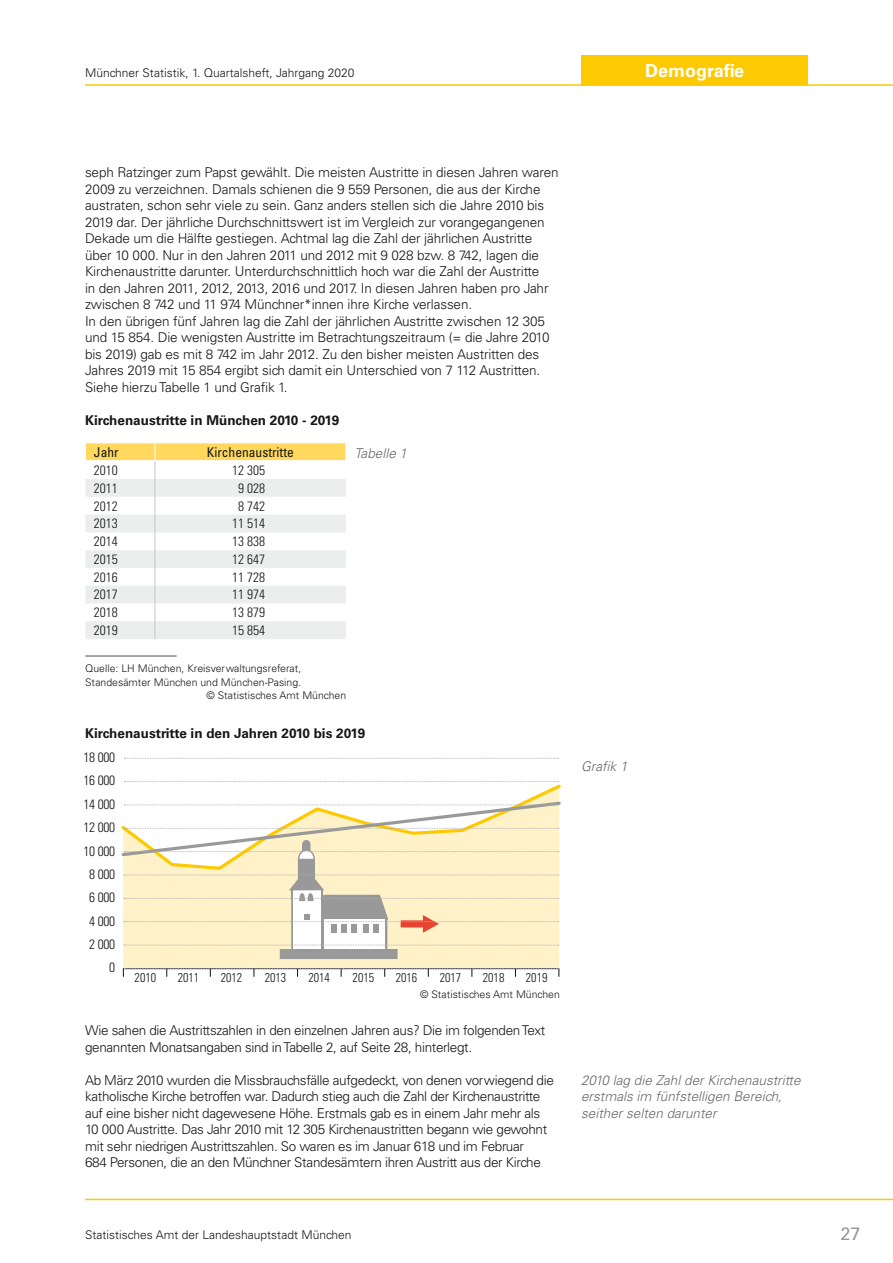
<style>
.page{position:relative;width:893px;height:1263px;background:#fff}
.page>*{position:absolute;margin:0;border:0;box-sizing:border-box;transform-origin:0 0}
.t1{font:700 18px "Univers LT Std";color:#fff}
.t2{font:18px "Univers LT Std";color:#999}
.fl{font:300 13.5px/16.5px "Univers LT Std";letter-spacing:-.01em;color:#151616}
.Linien_Tabellen{font:300 condensed 13.5px "Univers LT Std";color:#151616}
.fl_Marginalien{font:italic 300 13.5px/16.5px "Univers LT Std";color:#686868}
.fl_bold{font:700 13.5px "Univers LT Std";color:#151616}
.t3{font:condensed 13.5px "Univers LT Std";color:#151616}
.Grafiken_fl{font:300 condensed 12.75px "Univers LT Std";color:#151616;scale:.95 1}
.t4{font:300 12px "Univers LT Std";color:#151616}
.Fußnote{font:300 10.5px/13.5px "Univers LT Std";color:#151616}
</style>
<div class="page">
<hr style="left:85px;top:1199px;width:808px;height:1px;background:#fdc900">
<hr style="left:85px;top:84px;width:808px;height:2px;background:#fdc900">
<div style="left:581px;top:55px;width:227px;height:30px;background:#fdc900"></div>
<div style="left:123px;top:959px;width:436px;height:9px;background:#fff1c8"></div>
<hr style="left:85px;top:656px;width:92px;height:1px;background:#4e4e4d">
<svg style="left:85px;top:443px;width:261px;height:196px"></svg>
<svg style="left:124px;top:758px;width:435px;height:1px"></svg>
<svg style="left:121px;top:781px;width:440px;height:178px"></svg>
<svg style="left:123px;top:968px;width:436px;height:9px"></svg>
<p class="t4" style="left:85px;top:65px;width:271px">Münchner Statistik, 1. Quartalsheft, Jahrgang 2020</p>
<h1 class="t1" style="left:645px;top:60px;width:100px">Demografie</h1>
<p class="fl" style="left:85px;top:164px;width:475px">seph Ratzinger zum Papst gewählt. Die meisten Austritte in diesen Jahren waren 2009 zu verzeichnen. Damals schienen die 9 559 Personen, die aus der Kirche austraten, schon sehr viele zu sein. Ganz anders stellen sich die Jahre 2010 bis 2019 dar. Der jährliche Durchschnittswert ist im Vergleich zur vorangegangenen Dekade um die Hälfte gestiegen. Achtmal lag die Zahl der jährlichen Austritte über 10 000. Nur in den Jahren 2011 und 2012 mit 9 028 bzw. 8 742, lagen die Kirchenaustritte darunter. Unterdurchschnittlich hoch war die Zahl der Austritte<br>in den Jahren 2011, 2012, 2013, 2016 und 2017. In diesen Jahren haben pro Jahr zwischen 8 742 und 11 974 Münchner*innen ihre Kirche verlassen.<br>In den übrigen fünf Jahren lag die Zahl der jährlichen Austritte zwischen 12 305 und 15 854. Die wenigsten Austritte im Betrachtungszeitraum (= die Jahre 2010 bis 2019) gab es mit 8 742 im Jahr 2012. Zu den bisher meisten Austritten des Jahres 2019 mit 15 854 ergibt sich damit ein Unterschied von 7 112 Austritten.<br>Siehe hierzu Tabelle 1 und Grafik 1.</p>
<p class="fl_bold" style="left:85px;top:412px;width:256px">Kirchenaustritte in München 2010 - 2019</p>
<p class="t3" style="left:94px;top:443px;width:26px">Jahr</p>
<p class="t3" style="left:207px;top:443px;width:88px">Kirchenaustritte</p>
<p class="Linien_Tabellen" style="left:94px;top:462px;width:25px">2010</p>
<p class="Linien_Tabellen" style="left:232px;top:462px;width:34px">12 305</p>
<p class="Linien_Tabellen" style="left:94px;top:480px;width:25px">2011</p>
<p class="Linien_Tabellen" style="left:238px;top:480px;width:28px">9 028</p>
<p class="Linien_Tabellen" style="left:94px;top:498px;width:25px">2012</p>
<p class="Linien_Tabellen" style="left:238px;top:498px;width:28px">8 742</p>
<p class="Linien_Tabellen" style="left:94px;top:515px;width:25px">2013</p>
<p class="Linien_Tabellen" style="left:232px;top:515px;width:34px">11 514</p>
<p class="Linien_Tabellen" style="left:94px;top:533px;width:25px">2014</p>
<p class="Linien_Tabellen" style="left:232px;top:533px;width:34px">13 838</p>
<p class="Linien_Tabellen" style="left:94px;top:551px;width:25px">2015</p>
<p class="Linien_Tabellen" style="left:232px;top:551px;width:34px">12 647</p>
<p class="Linien_Tabellen" style="left:94px;top:569px;width:25px">2016</p>
<p class="Linien_Tabellen" style="left:232px;top:569px;width:34px">11 728</p>
<p class="Linien_Tabellen" style="left:94px;top:587px;width:25px">2017</p>
<p class="Linien_Tabellen" style="left:232px;top:587px;width:34px">11 974</p>
<p class="Linien_Tabellen" style="left:94px;top:604px;width:25px">2018</p>
<p class="Linien_Tabellen" style="left:232px;top:604px;width:34px">13 879</p>
<p class="Linien_Tabellen" style="left:94px;top:622px;width:25px">2019</p>
<p class="Linien_Tabellen" style="left:232px;top:622px;width:34px">15 854</p>
<p class="fl_Marginalien" style="left:354px;top:445px;width:54px">Tabelle 1</p>
<p class="Fußnote" style="left:85px;top:662px;width:218px">Quelle: LH München, Kreisverwaltungsreferat,<br>Standesämter München und München-Pasing.</p>
<p class="Fußnote" style="left:206px;top:689px;width:141px">© Statistisches Amt München</p>
<p class="fl_bold" style="left:85px;top:725px;width:282px">Kirchenaustritte in den Jahren 2010 bis 2019</p>
<p class="Linien_Tabellen" style="left:83px;top:749px;width:33px">18 000</p>
<p class="Linien_Tabellen" style="left:83px;top:772px;width:33px">16 000</p>
<p class="Linien_Tabellen" style="left:83px;top:796px;width:33px">14 000</p>
<p class="Linien_Tabellen" style="left:83px;top:819px;width:33px">12 000</p>
<p class="Linien_Tabellen" style="left:83px;top:843px;width:33px">10 000</p>
<p class="Linien_Tabellen" style="left:89px;top:866px;width:27px">8 000</p>
<p class="Linien_Tabellen" style="left:89px;top:889px;width:27px">6 000</p>
<p class="Linien_Tabellen" style="left:89px;top:913px;width:27px">4 000</p>
<p class="Linien_Tabellen" style="left:89px;top:936px;width:27px">2 000</p>
<p class="Linien_Tabellen" style="left:109px;top:959px;width:7px">0</p>
<p class="Grafiken_fl" style="left:135px;top:970px;width:24px">2010</p>
<p class="Grafiken_fl" style="left:178px;top:970px;width:24px">2011</p>
<p class="Grafiken_fl" style="left:221px;top:970px;width:24px">2012</p>
<p class="Grafiken_fl" style="left:265px;top:970px;width:24px">2013</p>
<p class="Grafiken_fl" style="left:308px;top:970px;width:24px">2014</p>
<p class="Grafiken_fl" style="left:353px;top:970px;width:24px">2015</p>
<p class="Grafiken_fl" style="left:396px;top:970px;width:24px">2016</p>
<p class="Grafiken_fl" style="left:440px;top:970px;width:24px">2017</p>
<p class="Grafiken_fl" style="left:483px;top:970px;width:24px">2018</p>
<p class="Grafiken_fl" style="left:526px;top:970px;width:24px">2019</p>
<p class="Fußnote" style="left:420px;top:987px;width:141px">© Statistisches Amt München</p>
<p class="fl" style="left:85px;top:1022px;width:462px">Wie sahen die Austrittszahlen in den einzelnen Jahren aus? Die im folgenden Text genannten Monatsangaben sind in Tabelle 2, auf Seite 28, hinterlegt.</p>
<p class="fl" style="left:85px;top:1072px;width:470px">Ab März 2010 wurden die Missbrauchsfälle aufgedeckt, von denen vorwiegend die katholische Kirche betroffen war. Dadurch stieg auch die Zahl der Kirchenaustritte auf eine bisher nicht dagewesene Höhe. Erstmals gab es in einem Jahr mehr als 10 000 Austritte. Das Jahr 2010 mit 12 305 Kirchenaustritten begann wie gewohnt mit sehr niedrigen Austrittszahlen. So waren es im Januar 618 und im Februar<br>684 Personen, die an den Münchner Standesämtern ihren Austritt aus der Kirche</p>
<p class="fl_Marginalien" style="left:581px;top:758px;width:48px">Grafik 1</p>
<p class="fl_Marginalien" style="left:581px;top:1072px;width:221px">2010 lag die Zahl der Kirchenaustritte erstmals im fünfstelligen Bereich, seither selten darunter</p>
<p class="t4" style="left:85px;top:1228px;width:268px">Statistisches Amt der Landeshauptstadt München</p>
<h1 class="t2" style="left:840px;top:1223px;width:22px">27</h1>
</div>
